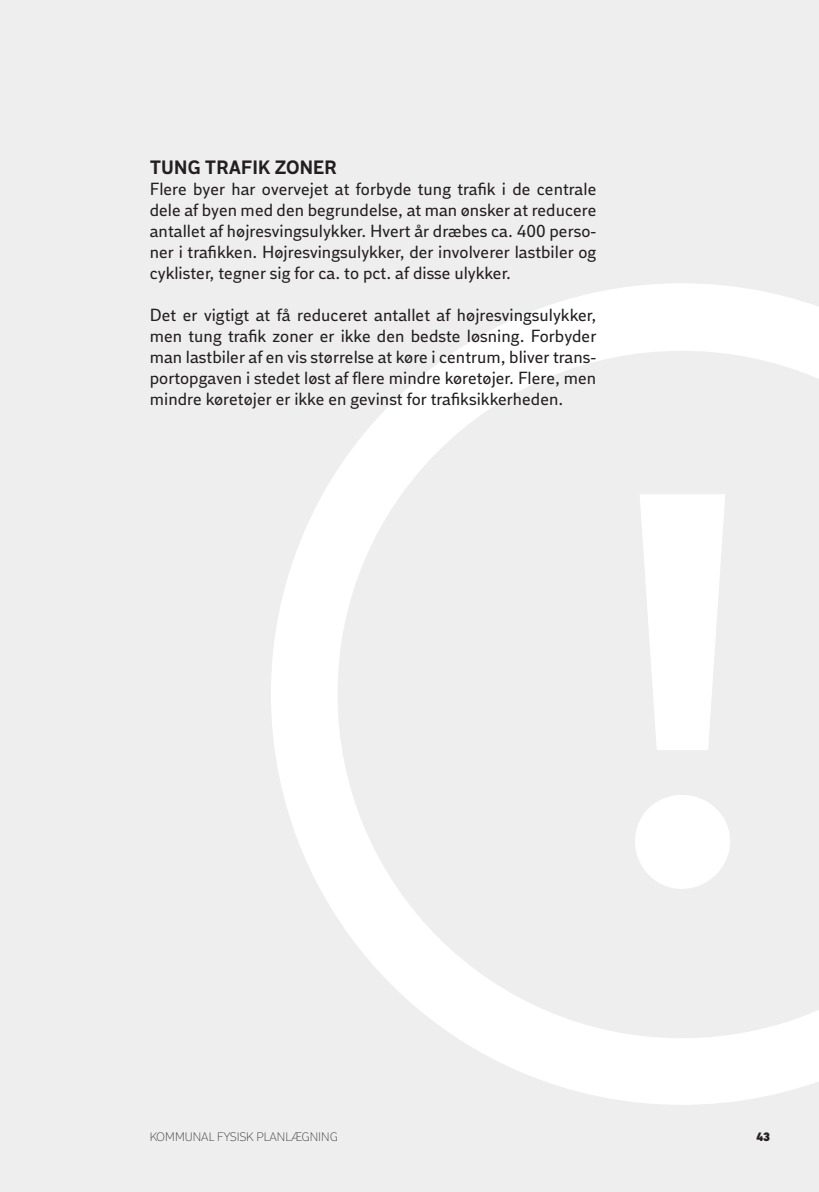
<style>
.page{position:relative;width:819px;height:1192px;background:#fff}
.page>*{position:absolute;margin:0;border:0;box-sizing:border-box;transform-origin:0 0}
.t1{font:700 19.25px "DI Sans";color:#231f20}
.t2{font:17.5px/21px "DI Sans";letter-spacing:.005em;color:#231f20;text-align:justify}
.t3{font:300 12.25px "DI Sans";color:#231f20}
.t4{font:800 12.25px "DI Sans";color:#231f20}
</style>
<div class="page">
<hr style="left:0;top:0;width:1px;height:1191px;background:#eeeeef">
<div style="left:1px;top:0;width:818px;height:1191px;background:#eeeeef"></div>
<p class="t1" style="left:150px;top:156px;width:189px">TUNG TRAFIK ZON ER</p>
<p class="t2" style="left:150px;top:179px;width:448px">Flere byer har overvejet at forbyde tung trafik i de centrale dele af byen med den begrundelse, at man ønsker at reducere antallet af højresvingsulykker. Hvert år dræbes ca. 400 perso&shy;ner i trafikken. Højresvingsulykker, der involverer lastbiler og cyklister, tegner sig for ca. to pct. af disse ulykker.</p>
<p class="t2" style="left:150px;top:305px;width:448px">Det er vigtigt at få reduceret antallet af højresvingsulykker, men tung trafik zoner er ikke den bedste løsning. Forbyder man lastbiler af en vis størrelse at køre i centrum, bliver trans&shy;portopgaven i stedet løst af flere mindre køretøjer. Flere, men mindre køretøjer er ikke en gevinst for trafiksikkerheden.</p>
<p class="t3" style="left:150px;top:1129px;width:190px">KOMMUNAL FYSISK PLANLÆGNING</p>
<p class="t4" style="left:756px;top:1128px;width:15px">43</p>
</div>
